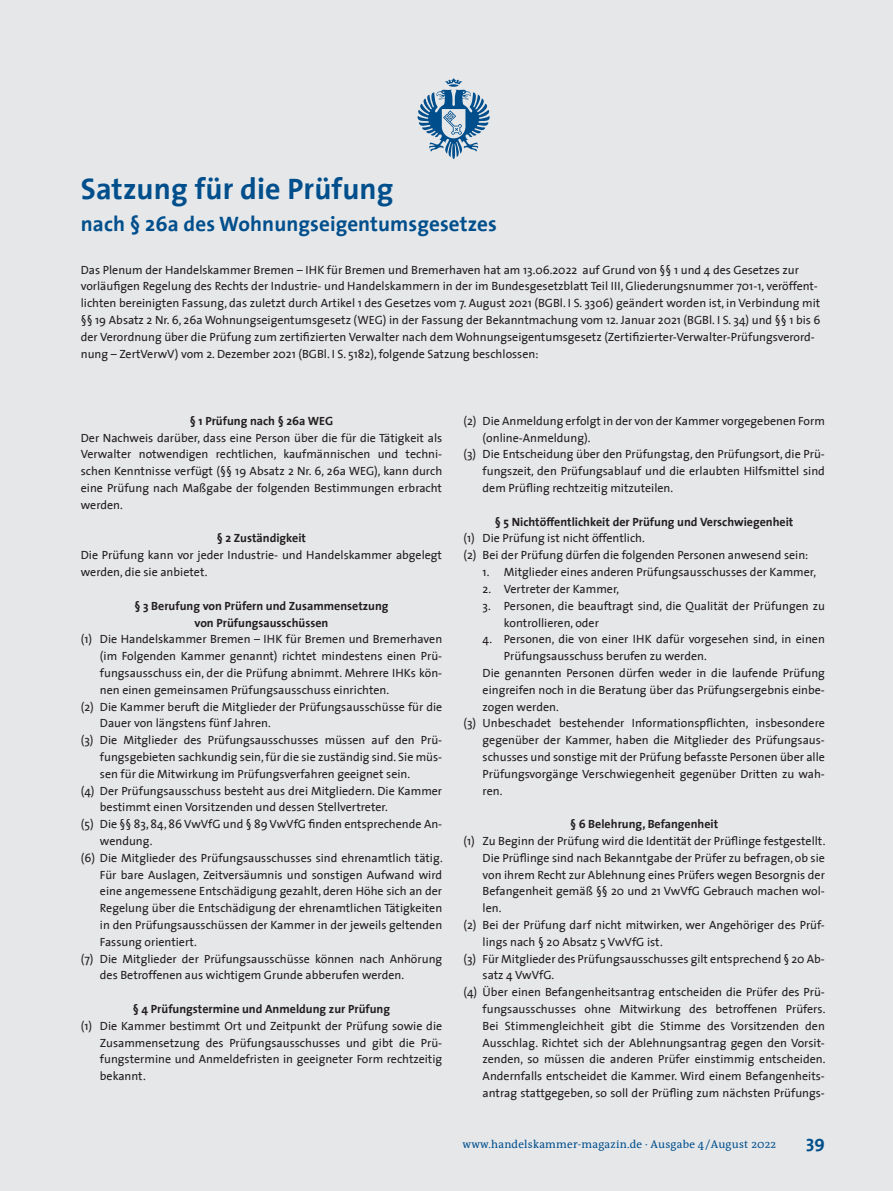
<style>
.page{position:relative;width:893px;height:1191px;background:#e6e7e9}
.page>*{position:absolute;margin:0;border:0;box-sizing:border-box;transform-origin:0 0}
.t1{font:700 30px "The Sans 7";letter-spacing:.005em;color:#004f8c}
.t2{font:700 21px "The Sans 7";letter-spacing:.005em;color:#004f8c}
.t3{font:700 18px "The Sans 7";color:#004f8c}
.t4{font:12px/16.8px "The Sans 5";color:#231f20}
.t5{font:700 12px/16.8px "The Sans 7";color:#231f20;text-align:center}
.t6{font:11.25px "The Antiqua B5";letter-spacing:.02em;color:#004f8c}
</style>
<div class="page">
<svg style="left:418px;top:78px;width:72px;height:81px"></svg>
<h1 class="t1" style="left:81px;top:164px;width:314px">Satzung für die Prüfung</h1>
<h2 class="t2" style="left:81px;top:206px;width:418px">nach § 26a des Wohnungseigentumsgesetzes</h2>
<p class="t4" style="left:81px;top:261px;width:741px">Das Plenum der Handelskammer Bremen – IHK für Bremen und Bremerhaven hat am 13.06.2022 auf Grund von §§ 1 und 4 des Gesetzes zur vorläufigen Regelung des Rechts der Industrie- und Handelskammern in der im Bundesgesetzblatt Teil III, Gliederungsnummer 701-1, veröffent&shy;lichten bereinigten Fassung, das zuletzt durch Artikel 1 des Gesetzes vom 7. August 2021 (BGBl. I S. 3306) geändert worden ist, in Verbindung mit §§ 19 Absatz 2 Nr. 6, 26a Wohnungseigentumsgesetz (WEG) in der Fassung der Bekanntmachung vom 12. Januar 2021 (BGBl. I S. 34) und §§ 1 bis 6 der Verordnung über die Prüfung zum zertifizierten Verwalter nach dem Wohnungseigentumsgesetz (Zertifizierter-Verwalter-Prüfungsverord&shy;nung – ZertVerwV) vom 2. Dezember 2021 (BGBl. I S. 5182), folgende Satzung beschlossen:</p>
<p class="t5" style="left:190px;top:412px;width:145px">§ 1 Prüfung nach § 26a WEG</p>
<p class="t4" style="left:81px;top:429px;width:363px;text-align:justify">Der Nachweis darüber, dass eine Person über die für die Tätigkeit als Verwalter notwendigen rechtlichen, kaufmännischen und techni&shy;schen Kenntnisse verfügt (§§ 19 Absatz 2 Nr. 6, 26a WEG), kann durch eine Prüfung nach Maßgabe der folgenden Bestimmungen erbracht werden.</p>
<p class="t5" style="left:217px;top:529px;width:91px">§ 2 Zuständigkeit</p>
<p class="t4" style="left:81px;top:546px;width:363px">Die Prüfung kann vor jeder Industrie- und Handelskammer abgelegt werden, die sie anbietet.</p>
<p class="t5" style="left:134px;top:597px;width:256px">§ 3 Berufung von Prüfern und Zusammensetzung von Prüfungsausschüssen</p>
<p class="t4" style="left:81px;top:630px;width:363px">(1) Die Handelskammer Bremen – IHK für Bremen und Bremerhaven</p>
<p class="t4" style="left:100px;top:647px;width:344px">(im Folgenden Kammer genannt) richtet mindestens einen Prü-</p>
<p class="t4" style="left:100px;top:664px;width:344px">fungsausschuss ein, der die Prüfung abnimmt. Mehrere IHKs kön-</p>
<p class="t4" style="left:100px;top:681px;width:291px">nen einen gemeinsamen Prüfungsausschuss einrichten.</p>
<p class="t4" style="left:81px;top:697px;width:363px">(2) Die Kammer beruft die Mitglieder der Prüfungsausschüsse für die</p>
<p class="t4" style="left:100px;top:714px;width:172px">Dauer von längstens fünf Jahren.</p>
<p class="t4" style="left:81px;top:731px;width:363px">(3) Die Mitglieder des Prüfungsausschusses müssen auf den Prü-</p>
<p class="t4" style="left:100px;top:748px;width:344px">fungsgebieten sachkundig sein, für die sie zuständig sind. Sie müs-</p>
<p class="t4" style="left:100px;top:765px;width:312px">sen für die Mitwirkung im Prüfungsverfahren geeignet sein.</p>
<p class="t4" style="left:81px;top:781px;width:363px">(4) Der Prüfungsausschuss besteht aus drei Mitgliedern. Die Kammer</p>
<p class="t4" style="left:100px;top:798px;width:289px">bestimmt einen Vorsitzenden und dessen Stellvertreter.</p>
<p class="t4" style="left:81px;top:815px;width:363px">(5) Die §§ 83, 84, 86 VwVfG und § 89 VwVfG finden entsprechende An-</p>
<p class="t4" style="left:100px;top:832px;width:54px">wendung.</p>
<p class="t4" style="left:81px;top:849px;width:363px">(6) Die Mitglieder des Prüfungsausschusses sind ehrenamtlich tätig.</p>
<p class="t4" style="left:100px;top:865px;width:344px">Für bare Auslagen, Zeitversäumnis und sonstigen Aufwand wird</p>
<p class="t4" style="left:100px;top:882px;width:344px">eine angemessene Entschädigung gezahlt, deren Höhe sich an der</p>
<p class="t4" style="left:100px;top:899px;width:344px">Regelung über die Entschädigung der ehrenamtlichen Tätigkeiten</p>
<p class="t4" style="left:100px;top:916px;width:344px">in den Prüfungsausschüssen der Kammer in der jeweils geltenden</p>
<p class="t4" style="left:100px;top:933px;width:99px">Fassung orientiert.</p>
<p class="t4" style="left:81px;top:949px;width:363px">(7) Die Mitglieder der Prüfungsausschüsse können nach Anhörung</p>
<p class="t4" style="left:100px;top:966px;width:306px">des Betroffenen aus wichtigem Grunde abberufen werden.</p>
<p class="t5" style="left:133px;top:1000px;width:259px">§ 4 Prüfungstermine und Anmeldung zur Prüfung</p>
<p class="t4" style="left:100px;top:1017px;width:344px;text-align:justify;text-indent:-19px">(1) Die Kammer bestimmt Ort und Zeitpunkt der Prüfung sowie die Zusammensetzung des Prüfungsausschusses und gibt die Prü&shy;fungstermine und Anmeldefristen in geeigneter Form rechtzeitig bekannt.</p>
<p class="t4" style="left:463px;top:412px;width:363px">(2) Die Anmeldung erfolgt in der von der Kammer vorgegebenen Form</p>
<p class="t4" style="left:483px;top:429px;width:109px">(online-Anmeldung).</p>
<p class="t4" style="left:463px;top:445px;width:363px">(3) Die Entscheidung über den Prüfungstag, den Prüfungsort, die Prü-</p>
<p class="t4" style="left:483px;top:462px;width:344px">fungszeit, den Prüfungsablauf und die erlaubten Hilfsmittel sind</p>
<p class="t4" style="left:483px;top:479px;width:192px">dem Prüfling rechtzeitig mitzuteilen.</p>
<p class="t5" style="left:495px;top:513px;width:300px">§ 5 Nichtöffentlichkeit der Prüfung und Verschwiegenheit</p>
<p class="t4" style="left:463px;top:529px;width:346px">(1) Die Prüfung ist nicht öffentlich.<br>(2) Bei der Prüfung dürfen die folgenden Personen anwesend sein:</p>
<p class="t4" style="left:483px;top:563px;width:335px">1. Mitglieder eines anderen Prüfungsausschusses der Kammer,</p>
<p class="t4" style="left:483px;top:580px;width:138px">2. Vertreter der Kammer,</p>
<p class="t4" style="left:504px;top:597px;width:323px;text-indent:-21px">3. Personen, die beauftragt sind, die Qualität der Prüfungen zu kontrollieren, oder</p>
<p class="t4" style="left:483px;top:630px;width:344px">4. Personen, die von einer IHK dafür vorgesehen sind, in einen</p>
<p class="t4" style="left:504px;top:647px;width:204px">Prüfungsausschuss berufen zu werden.</p>
<p class="t4" style="left:483px;top:664px;width:344px">Die genannten Personen dürfen weder in die laufende Prüfung</p>
<p class="t4" style="left:483px;top:681px;width:344px">eingreifen noch in die Beratung über das Prüfungsergebnis einbe-</p>
<p class="t4" style="left:483px;top:697px;width:78px">zogen werden.</p>
<p class="t4" style="left:463px;top:714px;width:363px">(3) Unbeschadet bestehender Informationspflichten, insbesondere</p>
<p class="t4" style="left:483px;top:731px;width:344px">gegenüber der Kammer, haben die Mitglieder des Prüfungsaus-</p>
<p class="t4" style="left:483px;top:748px;width:344px">schusses und sonstige mit der Prüfung befasste Personen über alle</p>
<p class="t4" style="left:483px;top:765px;width:344px">Prüfungsvorgänge Verschwiegenheit gegenüber Dritten zu wah-</p>
<p class="t4" style="left:483px;top:781px;width:21px">ren.</p>
<p class="t5" style="left:570px;top:815px;width:150px">§ 6 Belehrung, Befangenheit</p>
<p class="t4" style="left:463px;top:832px;width:363px">(1) Zu Beginn der Prüfung wird die Identität der Prüflinge festgestellt.</p>
<p class="t4" style="left:483px;top:849px;width:344px">Die Prüflinge sind nach Bekanntgabe der Prüfer zu befragen, ob sie</p>
<p class="t4" style="left:483px;top:865px;width:344px">von ihrem Recht zur Ablehnung eines Prüfers wegen Besorgnis der</p>
<p class="t4" style="left:483px;top:882px;width:344px">Befangenheit gemäß §§ 20 und 21 VwVfG Gebrauch machen wol-</p>
<p class="t4" style="left:483px;top:899px;width:20px">len.</p>
<p class="t4" style="left:463px;top:916px;width:363px">(2) Bei der Prüfung darf nicht mitwirken, wer Angehöriger des Prüf-</p>
<p class="t4" style="left:483px;top:933px;width:182px">lings nach § 20 Absatz 5 VwVfG ist.</p>
<p class="t4" style="left:463px;top:949px;width:363px">(3) Für Mitglieder des Prüfungsausschusses gilt entsprechend § 20 Ab-</p>
<p class="t4" style="left:483px;top:966px;width:73px">satz 4 VwVfG.</p>
<p class="t4" style="left:463px;top:983px;width:363px">(4) Über einen Befangenheitsantrag entscheiden die Prüfer des Prü-</p>
<p class="t4" style="left:483px;top:1000px;width:344px">fungsausschusses ohne Mitwirkung des betroffenen Prüfers.</p>
<p class="t4" style="left:483px;top:1017px;width:344px">Bei Stimmengleichheit gibt die Stimme des Vorsitzenden den</p>
<p class="t4" style="left:483px;top:1033px;width:344px">Ausschlag. Richtet sich der Ablehnungsantrag gegen den Vorsit-</p>
<p class="t4" style="left:483px;top:1050px;width:344px">zenden, so müssen die anderen Prüfer einstimmig entscheiden.</p>
<p class="t4" style="left:483px;top:1067px;width:344px">Andernfalls entscheidet die Kammer. Wird einem Befangenheits-</p>
<p class="t4" style="left:483px;top:1084px;width:344px">antrag stattgegeben, so soll der Prüfling zum nächsten Prüfungs-</p>
<p class="t6" style="left:462px;top:1138px;width:315px">www.handelskammer-magazin.de · Ausgabe 4 /August 2022</p>
<h3 class="t3" style="left:806px;top:1127px;width:20px">39</h3>
</div>
